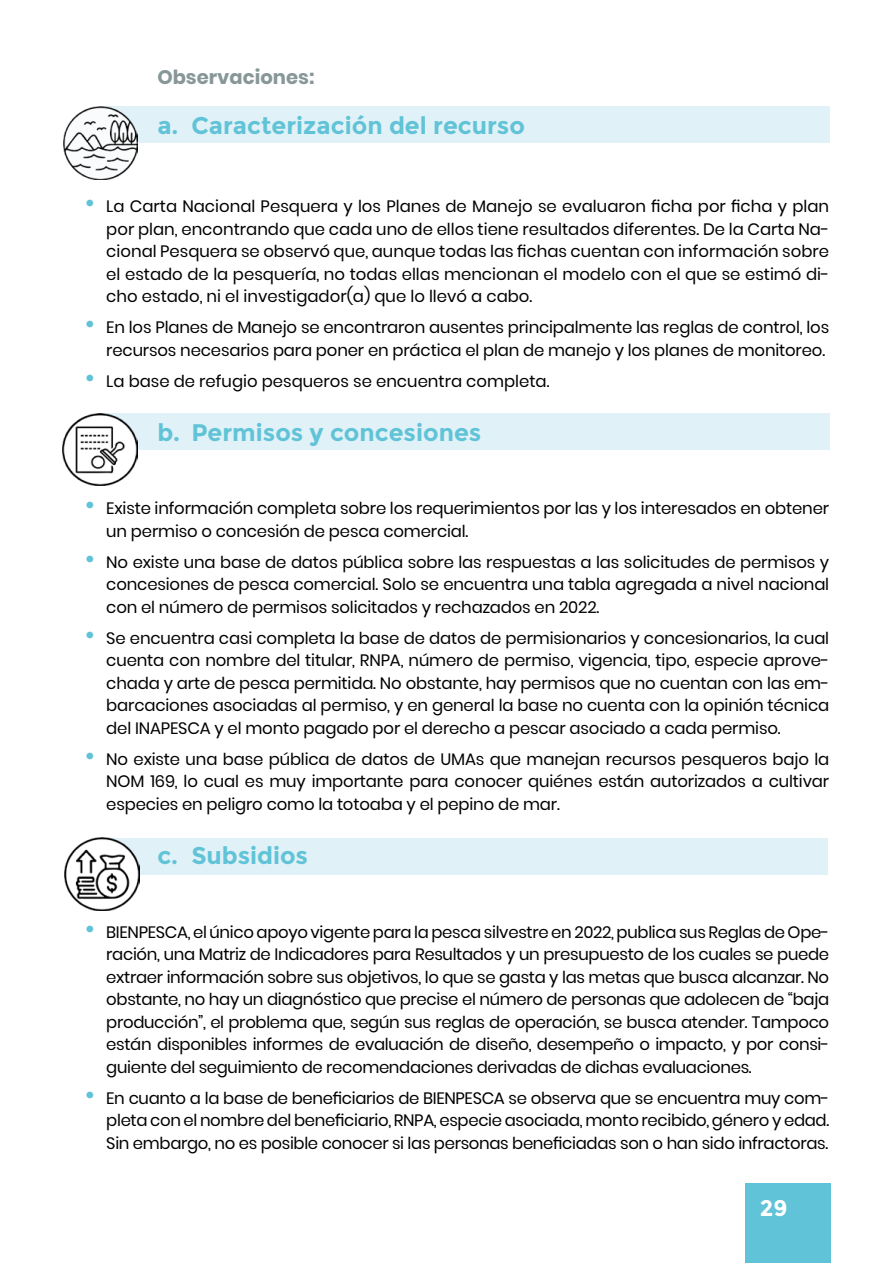
<style>
.page{position:relative;width:893px;height:1263px;background:#fff}
.page>*{position:absolute;margin:0;border:0;box-sizing:border-box;transform-origin:0 0}
.t1{font:700 24px "Montserrat";color:#61c3d7}
.t2{font:700 22.5px "Montserrat";color:#fff}
.t3{font:700 19.5px "Poppins";color:#879797}
.t4{font:16.5px/22.5px "Poppins";letter-spacing:-.01em;color:#000;text-align:justify}
.s1{font-size:27px;color:#61c3d7}
</style>
<div class="page">
<div style="left:745px;top:1184px;width:85px;height:79px;background:#61c3d7"></div>
<div style="left:100px;top:838px;width:728px;height:36px;background:#e0f1f7"></div>
<div style="left:101px;top:413px;width:728px;height:37px;background:#e0f1f7"></div>
<div style="left:101px;top:106px;width:728px;height:37px;background:#e0f1f7"></div>
<img style="left:64px;top:106px;width:74px;height:73px">
<img style="left:63px;top:413px;width:75px;height:73px">
<img style="left:64px;top:838px;width:76px;height:72px">
<p class="t3" style="left:157px;top:66px;width:159px">Observaciones:</p>
<h1 class="t1" style="left:157px;top:112px;width:369px">a. Caracterización del recurso</h1>
<p class="t4" style="left:106px;top:195px;width:725px;text-indent:-21px"><span class="s1">•</span> La Carta Nacional Pesquera y los Planes de Manejo se evaluaron ficha por ficha y plan por plan, encontrando que cada uno de ellos tiene resultados diferentes. De la Carta Na&shy;cional Pesquera se observó que, aunque todas las fichas cuentan con información sobre el estado de la pesquería, no todas ellas mencionan el modelo con el que se estimó di&shy;cho estado, ni el investigador(a) que lo llevó a cabo.</p>
<p class="t4" style="left:85px;top:316px;width:746px;text-align:right"><span class="s1">•</span> En los Planes de Manejo se encontraron ausentes principalmente las reglas de control, los recursos necesarios para poner en práctica el plan de manejo y los planes de monitoreo.</p>
<p class="t4" style="left:85px;top:370px;width:466px"><span class="s1">•</span> La base de refugio pesqueros se encuentra completa.</p>
<h1 class="t1" style="left:157px;top:418px;width:325px">b. Permisos y concesiones</h1>
<p class="t4" style="left:106px;top:497px;width:724px;text-indent:-21px"><span class="s1">•</span> Existe información completa sobre los requerimientos por las y los interesados en obtener un permiso o concesión de pesca comercial.</p>
<p class="t4" style="left:106px;top:551px;width:724px;text-indent:-21px"><span class="s1">•</span> No existe una base de datos pública sobre las respuestas a las solicitudes de permisos y concesiones de pesca comercial. Solo se encuentra una tabla agregada a nivel nacional con el número de permisos solicitados y rechazados en 2022.</p>
<p class="t4" style="left:106px;top:627px;width:725px;text-indent:-21px"><span class="s1">•</span> Se encuentra casi completa la base de datos de permisionarios y concesionarios, la cual cuenta con nombre del titular, RNPA, número de permiso, vigencia, tipo, especie aprove&shy;chada y arte de pesca permitida. No obstante, hay permisos que no cuentan con las em&shy;barcaciones asociadas al permiso, y en general la base no cuenta con la opinión técnica del INAPESCA y el monto pagado por el derecho a pescar asociado a cada permiso.</p>
<p class="t4" style="left:106px;top:748px;width:724px;text-indent:-21px"><span class="s1">•</span> No existe una base pública de datos de UMAs que manejan recursos pesqueros bajo la NOM 169, lo cual es muy importante para conocer quiénes están autorizados a cultivar especies en peligro como la totoaba y el pepino de mar.</p>
<h1 class="t1" style="left:157px;top:841px;width:152px">c. Subsidios</h1>
<p class="t4" style="left:106px;top:921px;width:725px;text-indent:-21px"><span class="s1">•</span> BIENPESCA, el único apoyo vigente para la pesca silvestre en 2022, publica sus Reglas de Ope&shy;ración, una Matriz de Indicadores para Resultados y un presupuesto de los cuales se puede extraer información sobre sus objetivos, lo que se gasta y las metas que busca alcanzar. No obstante, no hay un diagnóstico que precise el número de personas que adolecen de “baja producción”, el problema que, según sus reglas de operación, se busca atender. Tampoco están disponibles informes de evaluación de diseño, desempeño o impacto, y por consi&shy;guiente del seguimiento de recomendaciones derivadas de dichas evaluaciones.</p>
<p class="t4" style="left:106px;top:1087px;width:725px;text-indent:-21px"><span class="s1">•</span> En cuanto a la base de beneficiarios de BIENPESCA se observa que se encuentra muy com&shy;pleta con el nombre del beneficiario, RNPA, especie asociada, monto recibido, género y edad.<br>Sin embargo, no es posible conocer si las personas beneficiadas son o han sido infractoras.</p>
<h2 class="t2" style="left:760px;top:1195px;width:29px">29</h2>
</div>
